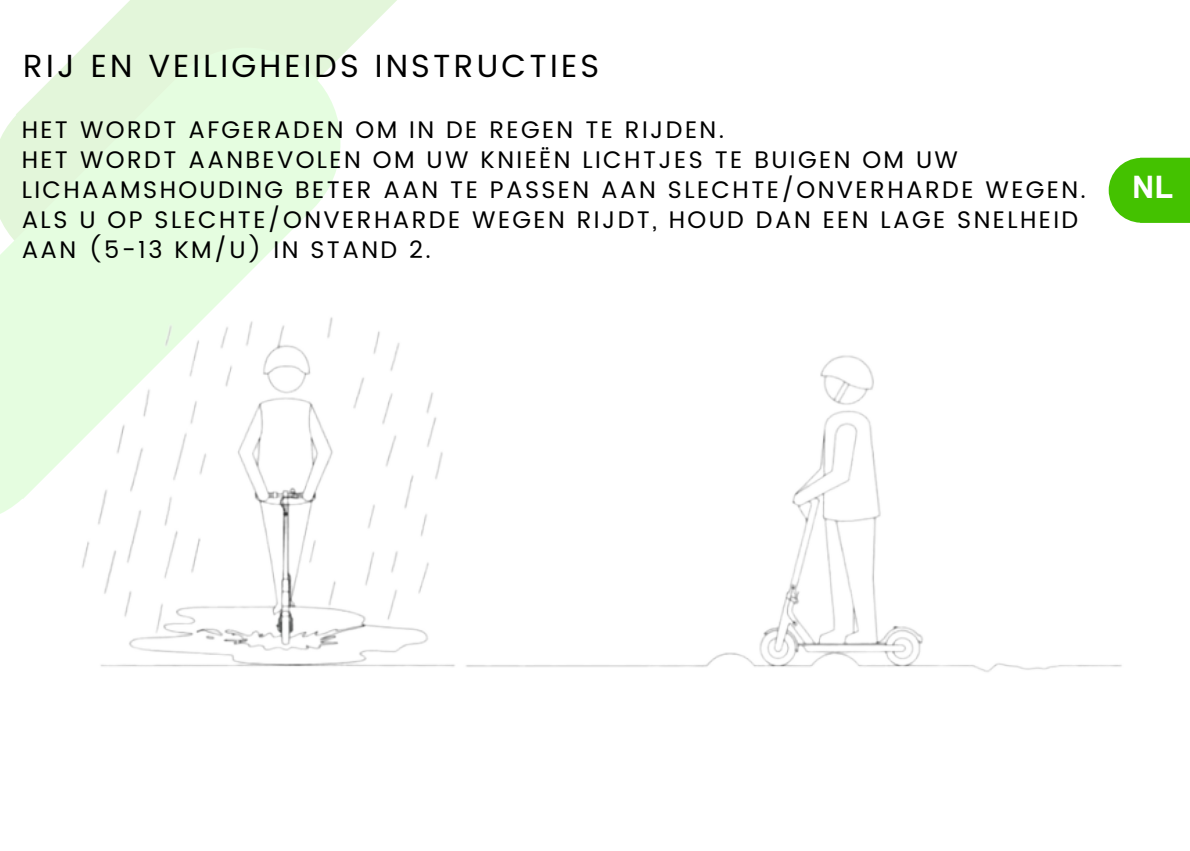
<style>
.page{position:relative;width:1190px;height:851px;background:#fff}
.page>*{position:absolute;margin:0;border:0;box-sizing:border-box;transform-origin:0 0}
.t1{font:32px "Poppins";letter-spacing:.1em;color:#000}
.t2{font:700 31px "Arial";color:#fff}
.t3{font:24px/30px "Poppins";letter-spacing:.1em;color:#000}
</style>
<div class="page">
<svg style="left:121px;top:0;width:276px;height:17px;fill:#e3f6da"></svg>
<svg style="left:0;top:9px;width:380px;height:505px;fill:#e5fde0"></svg>
<img style="left:77px;top:312px;width:1045px;height:360px">
<svg style="left:1109px;top:158px;width:81px;height:65px"></svg>
<h1 class="t1" style="left:23px;top:47px;width:577px">RIJ EN VEILIGHEIDS INSTRUCTIES</h1>
<p class="t3" style="left:22px;top:114px;width:1066px">HET WORDT AFGERADEN OM IN DE REGEN TE RIJDEN.<br>HET WORDT AANBEVOLEN OM UW KNIEËN LICHTJES TE BUIGEN OM UW LICHAAMSHOUDING BETER AAN TE PASSEN AAN SLECHTE/ONVERHARDE WEGEN.<br>ALS U OP SLECHTE/ONVERHARDE WEGEN RIJDT, HOUD DAN EEN LAGE SNELHEID AAN (5-13 KM/U) IN STAND 2.</p>
<p class="t2" style="left:1132px;top:175px;width:43px">NL</p>
</div>
